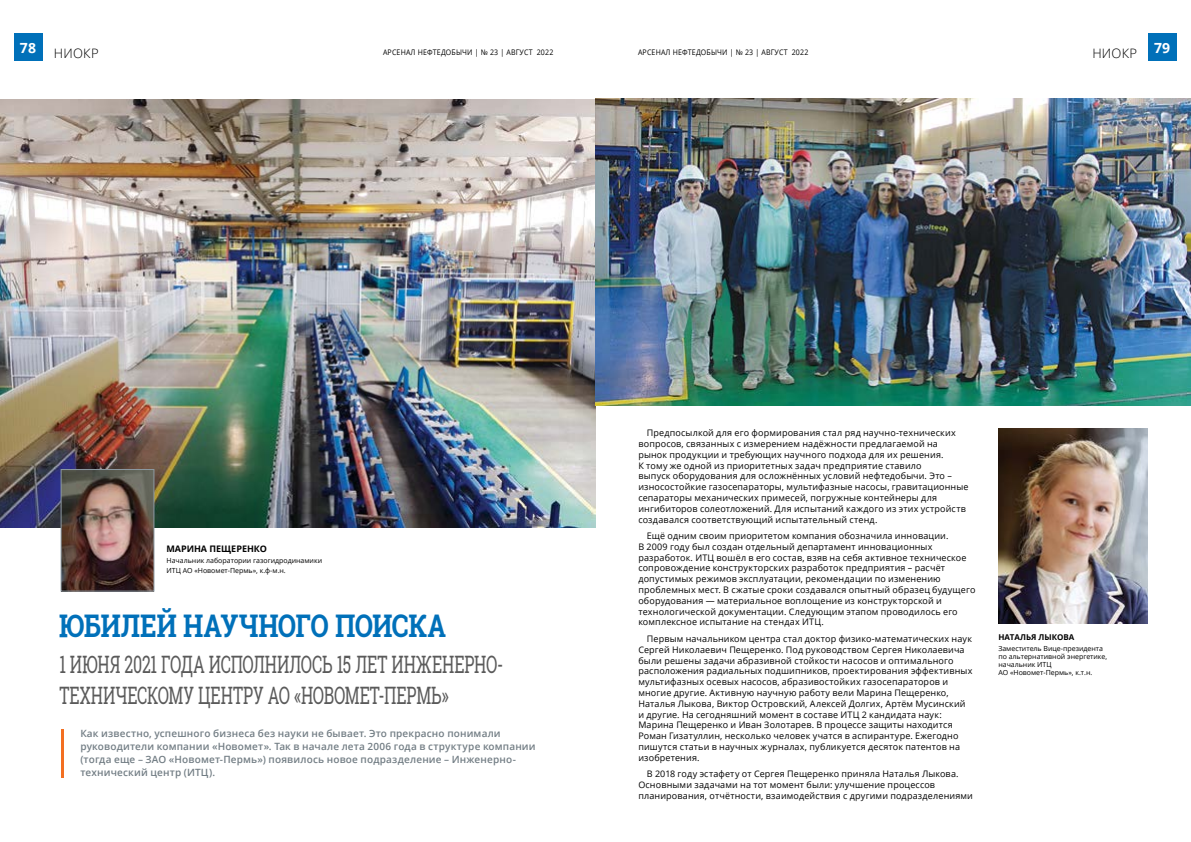
<style>
.page{position:relative;width:1191px;height:842px;background:#fff}
.page>*{position:absolute;margin:0;border:0;box-sizing:border-box;transform-origin:0 0}
.t1{font:700 31.2px "Roboto Slab";letter-spacing:-.02em;color:#0070b9;scale:.83 1}
.t2{font:24px/31px "Roboto Slab";letter-spacing:-.01em;color:#5a5a5a;scale:.67 1}
.t3{font:700 14px "Open Sans";color:#fff}
.t4{font:300 13px "Open Sans";letter-spacing:.02em;color:#000}
.t5{font:600 10px/13px "Open Sans";letter-spacing:.015em;color:#727d84}
.t6{font:9px/10.8px "Open Sans";letter-spacing:.015em;color:#000}
.t7{font:700 9px "Open Sans";color:#000}
.t8{font:700 8px "Open Sans";color:#000}
.t9{font:7.7px "Open Sans";letter-spacing:.025em;color:#000;scale:.91 1}
.t10{font:7px/8px "Open Sans";color:#000}
</style>
<div class="page">
<div style="left:14px;top:33px;width:28px;height:28px;background:#0070b9"></div>
<div style="left:1148px;top:33px;width:28px;height:28px;background:#0070b9"></div>
<hr style="left:61px;top:729px;width:3px;height:48px;background:#f36f21">
<img style="left:0;top:99px;width:595px;height:428px">
<img style="left:595px;top:99px;width:596px;height:306px">
<img style="left:998px;top:428px;width:149px;height:196px">
<img style="left:63px;top:471px;width:89px;height:118px">
<div style="left:61px;top:469px;width:93px;height:122px;border:1px solid #8c99a1"></div>
<h3 class="t3" style="left:20px;top:38px;width:18px">78</h3>
<h3 class="t4" style="left:54px;top:44px;width:46px">НИОКР</h3>
<h3 class="t4" style="left:1092px;top:44px;width:46px">НИОКР</h3>
<p class="t9" style="left:383px;top:47px;width:189px">АРСЕНАЛ НЕФТЕДОБЫЧИ | № 23 | АВГУСТ 2022</p>
<p class="t9" style="left:638px;top:47px;width:189px">АРСЕНАЛ НЕФТЕДОБЫЧИ | № 23 | АВГУСТ 2022</p>
<h3 class="t3" style="left:1154px;top:38px;width:18px">79</h3>
<p class="t7" style="left:166px;top:542px;width:102px">МАРИНА ПЕЩЕРЕНКО</p>
<p class="t10" style="left:166px;top:554px;width:157px;line-height:10.8px">Начальник лаборатории газогидродинамики<br>ИТЦ АО «Новомет-Пермь», к.ф-м.н.</p>
<h1 class="t1" style="left:59px;top:605px;width:467px">ЮБИЛЕЙ НАУЧНОГО ПОИСКА</h1>
<h2 class="t2" style="left:59px;top:649px;width:664px">1 ИЮНЯ 2021 ГОДА ИСПОЛНИЛОСЬ 15 ЛЕТ ИНЖЕНЕРНО-<br>ТЕХНИЧЕСКОМУ ЦЕНТРУ АО «НОВОМЕТ-ПЕРМЬ»</h2>
<p class="t5" style="left:80px;top:727px;width:457px">Как известно, успешного бизнеса без науки не бывает. Это прекрасно понимали руководители компании «Новомет». Так в начале лета 2006 года в структуре компании (тогда еще – ЗАО «Новомет-Пермь») появилось новое подразделение – Инженерно&shy;технический центр (ИТЦ).</p>
<p class="t6" style="left:638px;top:427px;width:332px;text-indent:9px">Предпосылкой для его формирования стал ряд научно-технических вопросов, связанных с измерением надёжности предлагаемой на рынок продукции и требующих научного подхода для их решения.<br>К тому же одной из приоритетных задач предприятие ставило<br>выпуск оборудования для осложнённых условий нефтедобычи. Это – износостойкие газосепараторы, мультифазные насосы, гравитационные сепараторы механических примесей, погружные контейнеры для ингибиторов солеотложений. Для испытаний каждого из этих устройств создавался соответствующий испытательный стенд.</p>
<p class="t6" style="left:638px;top:530px;width:338px;text-indent:9px">Ещё одним своим приоритетом компания обозначила инновации.<br>В 2009 году был создан отдельный департамент инновационных разработок. ИТЦ вошёл в его состав, взяв на себя активное техническое сопровождение конструкторских разработок предприятия – расчёт допустимых режимов эксплуатации, рекомендации по изменению проблемных мест. В сжатые сроки создавался опытный образец будущего оборудования — материальное воплощение из конструкторской и технологической документации. Следующим этапом проводилось его комплексное испытание на стендах ИТЦ.</p>
<p class="t6" style="left:638px;top:633px;width:335px;text-indent:9px">Первым начальником центра стал доктор физико-математических наук Сергей Николаевич Пещеренко. Под руководством Сергея Николаевича были решены задачи абразивной стойкости насосов и оптимального расположения радиальных подшипников, проектирования эффективных мультифазных осевых насосов, абразивостойких газосепараторов и многие другие. Активную научную работу вели Марина Пещеренко, Наталья Лыкова, Виктор Островский, Алексей Долгих, Артём Мусинский и другие. На сегодняшний момент в составе ИТЦ 2 кандидата наук:<br>Марина Пещеренко и Иван Золотарев. В процессе защиты находится Роман Гизатуллин, несколько человек учатся в аспирантуре. Ежегодно пишутся статьи в научных журналах, публикуется десяток патентов на изобретения.</p>
<p class="t6" style="left:638px;top:768px;width:336px;text-indent:9px">В 2018 году эстафету от Сергея Пещеренко приняла Наталья Лыкова.<br>Основными задачами на тот момент были: улучшение процессов планирования, отчётности, взаимодействия с другими подразделениями</p>
<p class="t8" style="left:998px;top:632px;width:78px">НАТАЛЬЯ ЛЫКОВА</p>
<p class="t10" style="left:998px;top:644px;width:110px">Заместитель Вице-президента по альтернативной энергетике, начальник ИТЦ<br>АО «Новомет-Пермь», к.т.н.</p>
</div>
